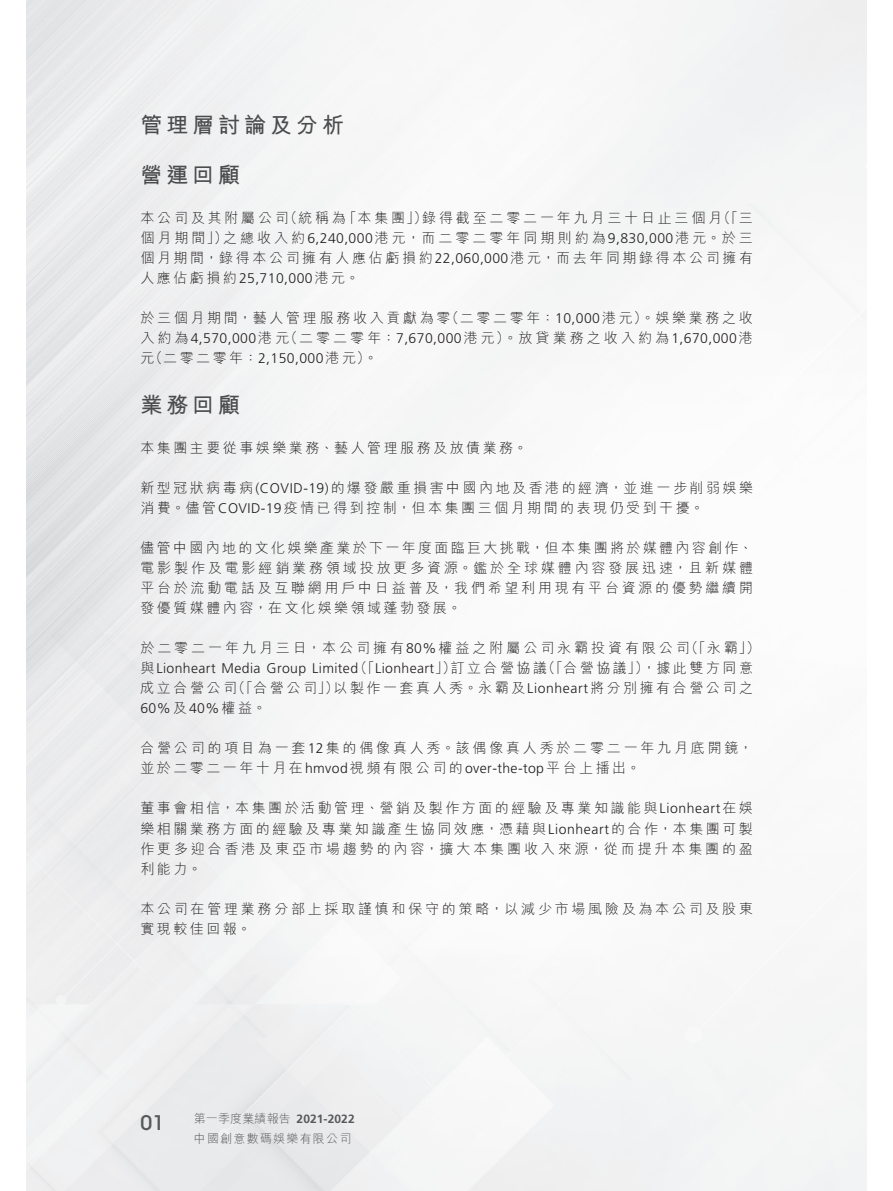
<style>
.page{position:relative;width:893px;height:1191px;background:#fff}
.page>*{position:absolute;margin:0;border:0;box-sizing:border-box;transform-origin:0 0}
.t1{font:22.05px "M Hei HK Bold E Ten B5 H";letter-spacing:.18em;color:#4b4c4d}
.t2{font:500 19.95px "ITC Avant Garde Std";color:#57585a}
.t3{font:13.95px/20px "M Hei HK Light E Ten B5 H";letter-spacing:.19em;color:#231f20;text-align:justify}
.t4{font:300 13.95px "Frutiger LT Std";letter-spacing:.03em;color:#231f20}
.t5{font:13.95px "M Hei HK Light E Ten B5 H";letter-spacing:.21em;color:#231f20}
.t6{font:700 12px "Frutiger LT Std";letter-spacing:.01em;color:#57585a}
.t7{font:12px "M Hei HK Light E Ten B5 H";letter-spacing:.105em;color:#57585a}
.s1{font-family:"Frutiger LT Std";font-weight:300}
.s2{font-family:"M Hei HK Light E Ten B5 H";font-weight:400}
</style>
<div class="page">
<h1 class="t1" style="left:140px;top:117px;width:205px">管理層討論及分析</h1>
<h1 class="t1" style="left:140px;top:167px;width:101px">營運回顧</h1>
<p class="t3" style="left:140px;top:210px;width:614px">本公司及其附屬公司（統稱為「本集團」）錄得截至二零二一年九月三十日止三個月（「三個月期間」）之總收入約<span class="s1">6,240,000</span>港元，而二零二零年同期則約為<span class="s1">9,830,000</span>港元。於三個月期間，錄得本公司擁有人應佔虧損約<span class="s1">22,060,000</span>港元，而去年同期錄得本公司擁有</p>
<p class="t4" style="left:140px;top:273px;width:221px"><span class="s2">人應佔虧損約</span>25,710,000<span class="s2">港元。</span></p>
<p class="t3" style="left:140px;top:310px;width:614px">於三個月期間，藝人管理服務收入貢獻為零（二零二零年：<span class="s1">10,000</span>港元）。娛樂業務之收</p>
<p class="t4" style="left:140px;top:333px;width:614px"><span class="s2">入約為</span>4,570,000<span class="s2">港元（二零二零年：</span>7,670,000<span class="s2">港元）。放貸業務之收入約為</span>1,670,000<span class="s2">港</span></p>
<p class="t3" style="left:140px;top:350px;width:239px">元（二零二零年：<span class="s1">2,150,000</span>港元）。</p>
<h1 class="t1" style="left:140px;top:397px;width:101px">業務回顧</h1>
<p class="t3" style="left:140px;top:440px;width:388px">本集團主要從事娛樂業務、藝人管理服務及放債業務。</p>
<p class="t3" style="left:140px;top:480px;width:614px">新型冠狀病毒病<span class="s1">(COVID-19)</span>的爆發嚴重損害中國內地及香港的經濟，並進一步削弱娛樂消費。儘管<span class="s1">COVID-19</span>疫情已得到控制，但本集團三個月期間的表現仍受到干擾。</p>
<p class="t3" style="left:140px;top:540px;width:614px">儘管中國內地的文化娛樂產業於下一年度面臨巨大挑戰，但本集團將於媒體內容創作、電影製作及電影經銷業務領域投放更多資源。鑑於全球媒體內容發展迅速，且新媒體平台於流動電話及互聯網用戶中日益普及，我們希望利用現有平台資源的優勢繼續開發優質媒體內容，在文化娛樂領域蓬勃發展。</p>
<p class="t5" style="left:140px;top:643px;width:621px">於二零二一年九月三日，本公司擁有<span class="s1">80%</span>權益之附屬公司永霸投資有限公司（「永霸」）</p>
<p class="t4" style="left:140px;top:663px;width:614px"><span class="s2">與</span>Lionheart Media Group Limited<span class="s2">（「</span>Lionheart<span class="s2">」）訂立合營協議（「合營協議」），據此雙方同意</span></p>
<p class="t3" style="left:140px;top:680px;width:614px">成立合營公司（「合營公司」）以製作一套真人秀。永霸及<span class="s1">Lionheart</span>將分別擁有合營公司之</p>
<p class="t4" style="left:140px;top:703px;width:127px">60%<span class="s2">及</span>40%<span class="s2">權益。</span></p>
<p class="t3" style="left:140px;top:740px;width:614px">合營公司的項目為一套<span class="s1">12</span>集的偶像真人秀。該偶像真人秀於二零二一年九月底開鏡，並於二零二一年十月在<span class="s1">hmvod</span>視頻有限公司的<span class="s1">over-the-top</span>平台上播出。</p>
<p class="t3" style="left:140px;top:800px;width:614px">董事會相信，本集團於活動管理、營銷及製作方面的經驗及專業知識能與<span class="s1">Lionheart</span>在娛樂相關業務方面的經驗及專業知識產生協同效應，憑藉與<span class="s1">Lionheart</span>的合作，本集團可製作更多迎合香港及東亞市場趨勢的內容，擴大本集團收入來源，從而提升本集團的盈利能力。</p>
<p class="t3" style="left:140px;top:900px;width:614px">本公司在管理業務分部上採取謹慎和保守的策略，以減少市場風險及為本公司及股東實現較佳回報。</p>
<h2 class="t2" style="left:140px;top:1112px;width:26px">01</h2>
<p class="t6" style="left:194px;top:1111px;width:162px"><span class="s2">第一季度業績報告</span> 2021-2022</p>
<p class="t7" style="left:194px;top:1134px;width:159px">中國創意數碼娛樂有限公司</p>
</div>
